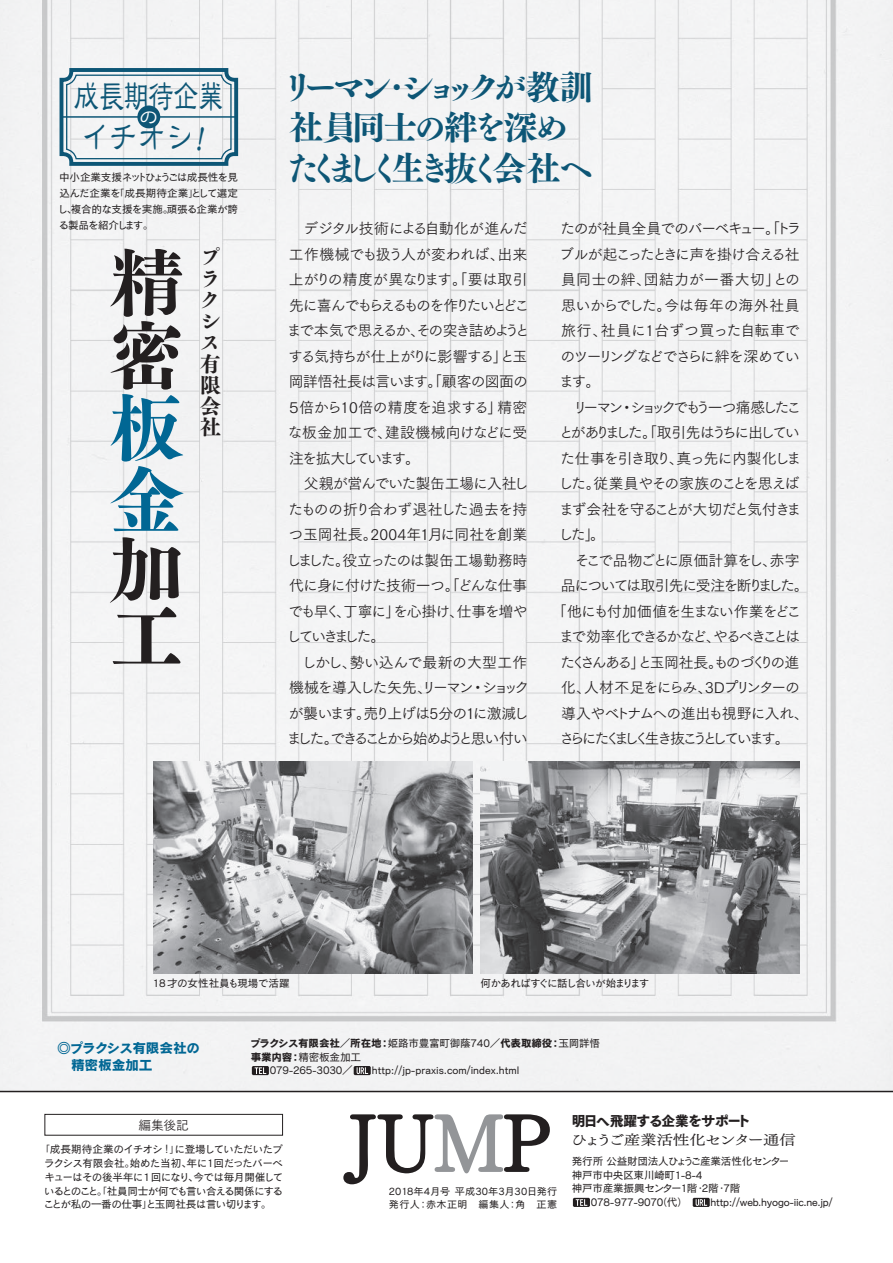
<style>
.page{position:relative;width:893px;height:1263px;background:#fff}
.page>*{position:absolute;margin:0;border:0;box-sizing:border-box;transform-origin:0 0}
.t1{font:74.4px/72.9px "Tsuku BMD Min Std E";color:#231f20}
.t2{font:74.4px/72.9px "Tsuku BMD Min Std E";color:#016794}
.t3{font:37.05px "Likurei Std";color:#0d5676;scale:.8 1}
.t4{font:36.15px "Likurei Std";letter-spacing:-.02em;color:#0d5676;scale:.7 1}
.t5{font:34.05px/40.3px "Tsuku AMD Min Std E";letter-spacing:-.225em;color:#0d5676}
.t6{font:21.3px/21.3px "Tsuku BMD Min Std E";color:#231f20}
.t7{font:21.3px "Likurei Std";color:#fff}
.t8{font:14.85px/25.5px "Tsuku Go Pro R";letter-spacing:-.08em;color:#231f20}
.t9{font:14.85px "Tsuku Go Pro R";letter-spacing:-.105em;color:#231f20}
.t10{font:14.85px "Tsuku Go Pro R";letter-spacing:-.195em;color:#231f20}
.t11{font:14.85px "Tsuku Go Pro R";letter-spacing:-.17em;color:#231f20}
.t12{font:14.85px "Tsuku Go Pro R";letter-spacing:-.165em;color:#231f20}
.t13{font:14.85px "Tsuku Go Pro R";letter-spacing:-.235em;color:#231f20}
.t14{font:14.85px "Tsuku Go Pro R";letter-spacing:-.11em;color:#231f20}
.t15{font:14.85px "Tsuku Go Pro R";letter-spacing:-.14em;color:#231f20}
.t16{font:14.85px "Tsuku Go Pro R";letter-spacing:-.055em;color:#231f20}
.t17{font:14.85px "Tsuku Go Pro R";letter-spacing:.02em;color:#231f20}
.t18{font:14.85px "Tsuku Go Pro R";letter-spacing:-.02em;color:#231f20}
.t19{font:14.85px "Tsuku Go Pro R";letter-spacing:-.01em;color:#231f20}
.t20{font:13.8px/17px "Cezanne Pro B";letter-spacing:-.025em;color:#016794}
.t21{font:13.65px "Tsuku Min Pro RB";letter-spacing:-.035em;color:#231f20;scale:1.19 1}
.t22{font:13.65px "Tsuku Go Pro H";letter-spacing:-.06em;color:#231f20}
.t23{font:12.75px "Tsuku Go Pro R";color:#231f20}
.t24{font:10.65px/13.8px "Cezanne Pro M";letter-spacing:-.03em;color:#231f20;text-align:justify}
.t25{font:10.65px "Cezanne Pro B";letter-spacing:-.02em;color:#231f20}
.t26{font:10.65px "Cezanne Pro M";color:#231f20}
.t27{font:10.65px "Cezanne Pro M";letter-spacing:-.09em;color:#231f20}
.t28{font:10.05px/12.8px "Cezanne Pro M";letter-spacing:.015em;color:#231f20}
.s1{font-family:"Cezanne Pro M"}
.s2{font-family:"Cezanne Pro B"}
</style>
<div class="page">
<div style="left:0;top:0;width:893px;height:1091px;background:#f3f4f5"></div>
<div style="left:45px;top:1114px;width:238px;height:21px;border:1px solid #231f20"></div>
<hr style="left:0;top:1091px;width:893px;height:1px;background:#231f20">
<svg style="left:252px;top:1066px;width:17px;height:9px"></svg>
<svg style="left:354px;top:1066px;width:17px;height:9px"></svg>
<img style="left:480px;top:761px;width:319px;height:213px">
<img style="left:153px;top:761px;width:319px;height:213px">
<svg style="left:573px;top:1198px;width:17px;height:9px"></svg>
<svg style="left:693px;top:1198px;width:17px;height:9px"></svg>
<svg style="left:343px;top:1114px;width:207px;height:70px"></svg>
<svg style="left:58px;top:66px;width:182px;height:102px"></svg>
<h3 class="t4" style="left:74px;top:72px;width:215px">成長期待企業</h3>
<h2 class="t3" style="left:80px;top:112px;width:144px">イチオシ</h2>
<p class="t24" style="left:58px;top:169px;width:182px;line-height:15.9px">中小企業支援ネットひょうごは成長性を見込んだ企業を「成長期待企業」として選定し、複合的な支援を実施。頑張る企業が誇る製品を紹介します。</p>
<h3 class="t7" style="left:138px;top:103px;width:23px">の</h3>
<h1 class="t1" style="left:109px;top:236px;width:74px">精密</h1>
<h1 class="t2" style="left:109px;top:381px;width:76px">板金</h1>
<h1 class="t1" style="left:109px;top:528px;width:73px;line-height:65.6px">加工</h1>
<h3 class="t6" style="left:200px;top:244px;width:23px">プラクシス有限会社</h3>
<h3 class="t5" style="left:281px;top:63px;width:314px">リーマン・ショックが教訓社員同士の絆を深めたくましく生き抜く会社へ</h3>
<p class="t8" style="left:286px;top:214px;width:245px">　デジタル技術による自動化が進んだ工作機械でも扱う人が変われば、出来上がりの精度が異なります。「要は取引先に喜んでもらえるものを作りたいとどこまで本気で思えるか、その突き詰めようとする気持ちが仕上がりに影響する」と玉岡詳悟社長は言います。「顧客の図面の<br>５倍から10倍の精度を追求する」精密な板金加工で、建設機械向けなどに受注を拡大しています。<br>　父親が営んでいた製缶工場に入社したものの折り合わず退社した過去を持つ玉岡社長。2004年１月に同社を創業しました。役立ったのは製缶工場勤務時代に身に付けた技術一つ。「どんな仕事でも早く、丁寧に」を心掛け、仕事を増やしていきました。<br>　しかし、勢い込んで最新の大型工作機械を導入した矢先、リーマン・ショックが襲います。売り上げは5分の１に激減しました。できることから始めようと思い付い</p>
<p class="t8" style="left:560px;top:214px;width:243px">たのが社員全員でのバーベキュー。「トラ</p>
<p class="t8" style="left:559px;top:240px;width:242px">ブルが起こったときに声を掛け合える社</p>
<p class="t17" style="left:561px;top:267px;width:240px">員同士の絆、団結力が一番大切」との</p>
<p class="t18" style="left:561px;top:293px;width:240px">思いからでした。今は毎年の海外社員</p>
<p class="t19" style="left:561px;top:318px;width:240px">旅行、社員に1台ずつ買った自転車で</p>
<p class="t9" style="left:560px;top:344px;width:241px">のツーリングなどでさらに絆を深めてい</p>
<p class="t8" style="left:559px;top:367px;width:43px">ます。</p>
<p class="t10" style="left:561px;top:395px;width:242px">　リーマン・ショックでもう一つ痛感したこ</p>
<p class="t11" style="left:559px;top:420px;width:243px">とがありました。「取引先はうちに出してい</p>
<p class="t8" style="left:560px;top:444px;width:243px">た仕事を引き取り、真っ先に内製化しま</p>
<p class="t8" style="left:558px;top:469px;width:242px">した。従業員やその家族のことを思えば</p>
<p class="t9" style="left:559px;top:497px;width:244px">まず会社を守ることが大切だと気付きま</p>
<p class="t8" style="left:558px;top:520px;width:48px">した」。</p>
<p class="t8" style="left:561px;top:546px;width:240px">　そこで品物ごとに原価計算をし、赤字</p>
<p class="t14" style="left:561px;top:573px;width:249px">品については取引先に受注を断りました。</p>
<p class="t8" style="left:552px;top:597px;width:251px">「他にも付加価値を生まない作業をどこ</p>
<p class="t15" style="left:559px;top:624px;width:242px">まで効率化できるかなど、やるべきことは</p>
<p class="t12" style="left:560px;top:650px;width:241px">たくさんある」と玉岡社長。ものづくりの進</p>
<p class="t9" style="left:561px;top:675px;width:240px">化、人材不足をにらみ、3Dプリンターの</p>
<p class="t16" style="left:561px;top:701px;width:249px">導入やベトナムへの進出も視野に入れ、</p>
<p class="t13" style="left:559px;top:726px;width:232px">さらにたくましく生き抜こうとしています。</p>
<p class="t24" style="left:153px;top:976px;width:138px">18才の女性社員も現場で活躍</p>
<p class="t27" style="left:480px;top:976px;width:170px">何かあればすぐに話し合いが始まります</p>
<p class="t20" style="left:57px;top:1039px;width:144px">◎プラクシス有限会社の　精密板金加工</p>
<p class="t23" style="left:139px;top:1114px;width:52px">編集後記</p>
<p class="t25" style="left:250px;top:1036px;width:351px">プラクシス有限会社<span class="s1">／</span>所在地：<span class="s1">姫路市豊富町御蔭740／</span>代表取締役：<span class="s1">玉岡詳悟</span></p>
<p class="t24" style="left:270px;top:1049px;width:93px;text-indent:-19px"><span class="s2">事業内容：</span>精密板金加工<br>079-265-3030／</p>
<p class="t26" style="left:372px;top:1064px;width:149px">http://jp-praxis.com/index.html</p>
<p class="t22" style="left:572px;top:1113px;width:180px">明日へ飛躍する企業をサポート</p>
<p class="t24" style="left:43px;top:1142px;width:241px;text-indent:-4px">「成長期待企業のイチオシ！」に登場していただいたプラクシス有限会社。始めた当初、年に1回だったバーベキューはその後半年に１回になり、今では毎月開催しているとのこと。「社員同士が何でも言い合える関係にすることが私の一番の仕事」と玉岡社長は言い切ります。</p>
<p class="t28" style="left:389px;top:1185px;width:170px">2018年4月号 平成30年3月30日発行発行人：赤木正明　編集人：角　正憲</p>
<p class="t21" style="left:571px;top:1128px;width:190px">ひょうご産業活性化センター通信</p>
<p class="t24" style="left:572px;top:1154px;width:219px">発行所 公益財団法人ひょうご産業活性化センター</p>
<p class="t24" style="left:572px;top:1167px;width:132px">神戸市中央区東川崎町1-8-4</p>
<p class="t24" style="left:572px;top:1181px;width:170px">神戸市産業振興センター1階・2階・7階</p>
<p class="t24" style="left:591px;top:1195px;width:102px">078-977-9070（代）　</p>
<p class="t24" style="left:711px;top:1195px;width:123px">http://web.hyogo-iic.ne.jp/</p>
</div>
